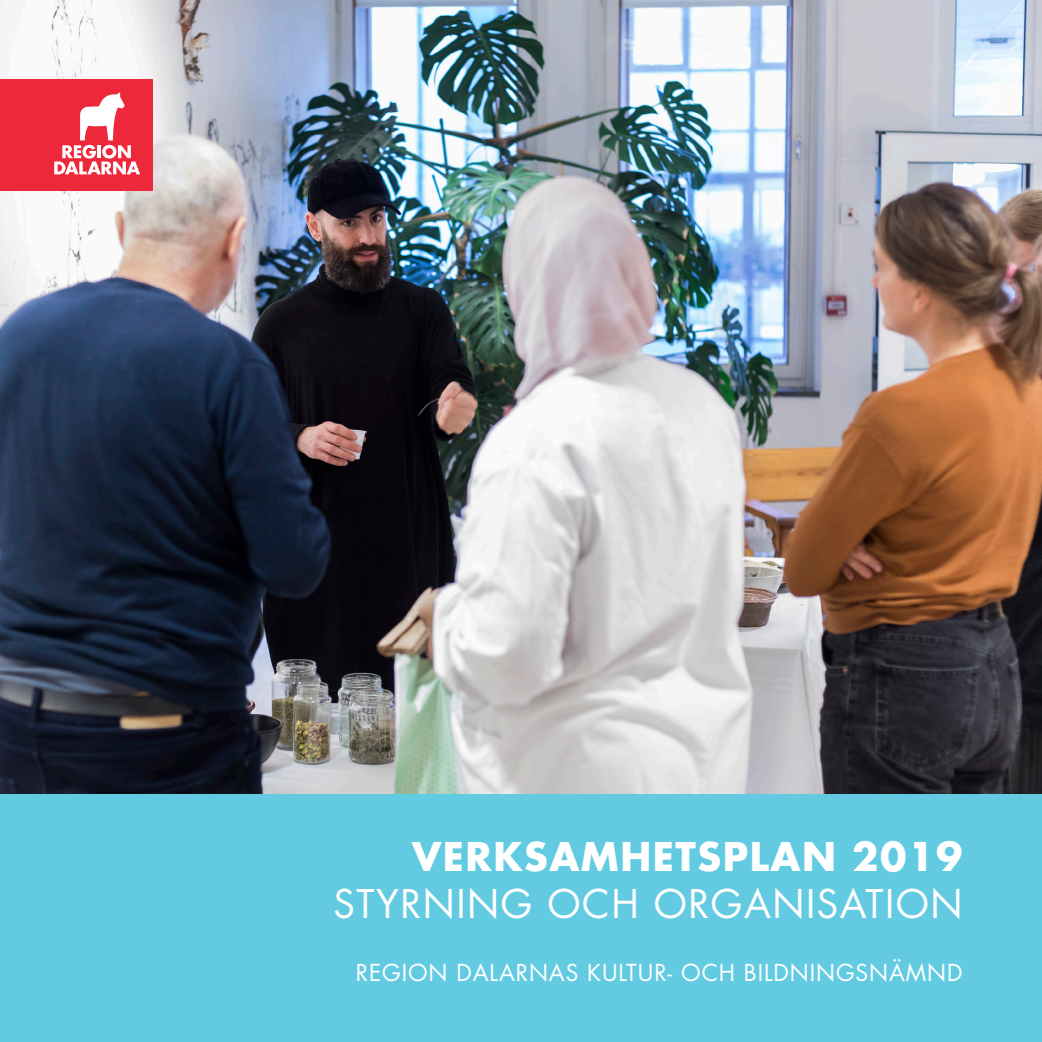
<style>
.page{position:relative;width:1042px;height:1042px;background:#fff}
.page>*{position:absolute;margin:0;border:0;box-sizing:border-box;transform-origin:0 0}
.rubrik_utvecklingsm{font:38.5px "Futura";letter-spacing:.04em;color:#fff}
.rubrik_utvecklingsm-2{font:700 38.5px "Futura";letter-spacing:.04em;color:#fff}
.rubrik_utvecklingsm-3{font:22.75px "Futura";letter-spacing:.04em;color:#fff}
</style>
<div class="page">
<div style="left:0;top:794px;width:1042px;height:248px;background:#63cbe1"></div>
<img style="left:0;top:0;width:1042px;height:794px">
<div style="left:0;top:79px;width:153px;height:112px;background:#ee283b"></div>
<svg style="left:54px;top:92px;width:86px;height:82px"></svg>
<p class="rubrik_utvecklingsm-2" style="left:412px;top:831px;width:552px">VERKSAMHETSPLAN 2019</p>
<p class="rubrik_utvecklingsm" style="left:333px;top:879px;width:631px">STYRNING OCH ORGANISATION</p>
<p class="rubrik_utvecklingsm-3" style="left:356px;top:957px;width:608px">REGION DALARNAS KULTUR- OCH BILDNINGSNÄMND</p>
</div>
